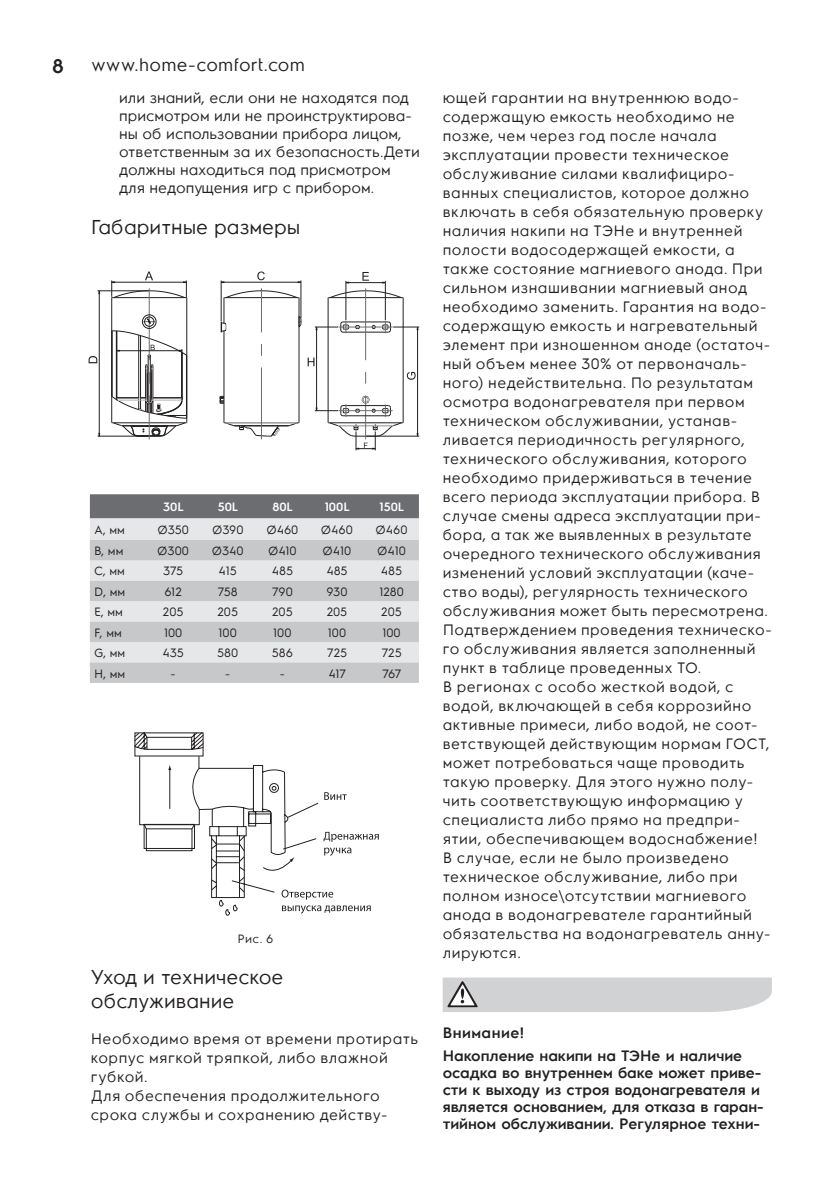
<style>
.page{position:relative;width:840px;height:1191px;background:#fff}
.page>*{position:absolute;margin:0;border:0;box-sizing:border-box;transform-origin:0 0}
.ZAG{font:20px/24px "Electrolux Sans C";color:#231f20}
.t1{font:600 20px "Electrolux Sans C";color:#231f20}
.t2{font:18px "Electrolux Sans C";letter-spacing:.015em;color:#231f20}
.Nabor{font:15px/19px "Electrolux Sans C";letter-spacing:.03em;color:#231f20}
.Nabor-2{font:15px/18px "Electrolux Sans C";color:#231f20}
.TEXT_bold_full{font:600 15px/17px "Electrolux Sans C";color:#231f20}
.TEXT_bold_full-2{font:600 15px "Electrolux Sans C";letter-spacing:.035em;color:#231f20}
.Picture_text{font:12px "Electrolux Sans C";color:#231f20}
.t3{font:600 12px "Electrolux Sans C";color:#fff}
</style>
<div class="page">
<hr style="left:97px;top:290px;width:52px;height:1px;background:#231f20">
<hr style="left:97px;top:436px;width:52px;height:1px;background:#231f20">
<hr style="left:99px;top:294px;width:1px;height:139px;background:#231f20">
<svg style="left:88px;top:356px;width:9px;height:7px"></svg>
<svg style="left:111px;top:271px;width:76px;height:168px"></svg>
<svg style="left:219px;top:271px;width:200px;height:179px"></svg>
<div style="left:90px;top:494px;width:328px;height:24px;background:#6c6d70"></div>
<div style="left:90px;top:518px;width:328px;height:22px;background:#e6e7e9"></div>
<svg style="left:90px;top:540px;width:328px;height:143px;background:#d4d5d7"></svg>
<svg style="left:134px;top:732px;width:244px;height:183px"></svg>
<svg style="left:442px;top:977px;width:329px;height:35px;background:#d0d1d3"></svg>
<h1 class="t1" style="left:52px;top:52px;width:13px">8</h1>
<p class="t2" style="left:91px;top:52px;width:215px">www.home-comfort.com</p>
<p class="Nabor-2" style="left:119px;top:88px;width:302px">или знаний, если они не находятся под присмотром или не проинструктирова&shy;ны об использовании прибора лицом, ответственным за их безопасность.Дети должны находиться под присмотром для недопущения игр с прибором.</p>
<p class="ZAG" style="left:91px;top:214px;width:211px">Габаритные размеры</p>
<p class="t3" style="left:163px;top:498px;width:22px">30L</p>
<p class="t3" style="left:218px;top:498px;width:22px">50L</p>
<p class="t3" style="left:272px;top:498px;width:22px">80L</p>
<p class="t3" style="left:324px;top:498px;width:27px">100L</p>
<p class="t3" style="left:379px;top:498px;width:26px">150L</p>
<p class="Picture_text" style="left:94px;top:521px;width:32px">А, мм</p>
<p class="Picture_text" style="left:157px;top:521px;width:33px">Ø350</p>
<p class="Picture_text" style="left:212px;top:521px;width:33px">Ø390</p>
<p class="Picture_text" style="left:266px;top:521px;width:33px">Ø460</p>
<p class="Picture_text" style="left:321px;top:521px;width:33px">Ø460</p>
<p class="Picture_text" style="left:375px;top:521px;width:33px">Ø460</p>
<p class="Picture_text" style="left:94px;top:542px;width:31px">B, мм</p>
<p class="Picture_text" style="left:157px;top:542px;width:33px">Ø300</p>
<p class="Picture_text" style="left:212px;top:542px;width:33px">Ø340</p>
<p class="Picture_text" style="left:268px;top:542px;width:30px">Ø410</p>
<p class="Picture_text" style="left:322px;top:542px;width:30px">Ø410</p>
<p class="Picture_text" style="left:377px;top:542px;width:30px">Ø410</p>
<p class="Picture_text" style="left:94px;top:563px;width:32px">C, мм</p>
<p class="Picture_text" style="left:163px;top:563px;width:22px">375</p>
<p class="Picture_text" style="left:218px;top:563px;width:20px">415</p>
<p class="Picture_text" style="left:271px;top:563px;width:23px">485</p>
<p class="Picture_text" style="left:326px;top:563px;width:23px">485</p>
<p class="Picture_text" style="left:381px;top:563px;width:23px">485</p>
<p class="Picture_text" style="left:94px;top:583px;width:33px">D, мм</p>
<p class="Picture_text" style="left:164px;top:583px;width:19px">612</p>
<p class="Picture_text" style="left:217px;top:583px;width:22px">758</p>
<p class="Picture_text" style="left:272px;top:583px;width:22px">790</p>
<p class="Picture_text" style="left:326px;top:583px;width:22px">930</p>
<p class="Picture_text" style="left:379px;top:583px;width:26px">1280</p>
<p class="Picture_text" style="left:94px;top:603px;width:30px">E, мм</p>
<p class="Picture_text" style="left:163px;top:603px;width:22px">205</p>
<p class="Picture_text" style="left:217px;top:603px;width:22px">205</p>
<p class="Picture_text" style="left:272px;top:603px;width:22px">205</p>
<p class="Picture_text" style="left:326px;top:603px;width:22px">205</p>
<p class="Picture_text" style="left:381px;top:603px;width:22px">205</p>
<p class="Picture_text" style="left:94px;top:624px;width:29px">F, мм</p>
<p class="Picture_text" style="left:164px;top:624px;width:20px">100</p>
<p class="Picture_text" style="left:218px;top:624px;width:20px">100</p>
<p class="Picture_text" style="left:273px;top:624px;width:20px">100</p>
<p class="Picture_text" style="left:328px;top:624px;width:20px">100</p>
<p class="Picture_text" style="left:382px;top:624px;width:20px">100</p>
<p class="Picture_text" style="left:94px;top:644px;width:33px">G, мм</p>
<p class="Picture_text" style="left:162px;top:644px;width:23px">435</p>
<p class="Picture_text" style="left:217px;top:644px;width:23px">580</p>
<p class="Picture_text" style="left:272px;top:644px;width:23px">586</p>
<p class="Picture_text" style="left:326px;top:644px;width:22px">725</p>
<p class="Picture_text" style="left:381px;top:644px;width:22px">725</p>
<p class="Picture_text" style="left:94px;top:665px;width:33px">H, мм</p>
<p class="Picture_text" style="left:170px;top:665px;width:7px">-</p>
<p class="Picture_text" style="left:225px;top:665px;width:7px">-</p>
<p class="Picture_text" style="left:280px;top:665px;width:7px">-</p>
<p class="Picture_text" style="left:328px;top:665px;width:19px">417</p>
<p class="Picture_text" style="left:382px;top:665px;width:21px">767</p>
<p class="Picture_text" style="left:237px;top:930px;width:37px">Рис. 6</p>
<p class="ZAG" style="left:91px;top:963px;width:194px">Уход и техническое обслуживание</p>
<p class="Nabor" style="left:91px;top:1028px;width:329px">Необходимо время от времени протирать корпус мягкой тряпкой, либо влажной губкой.</p>
<p class="Nabor" style="left:91px;top:1085px;width:298px">Для обеспечения продолжительного срока службы и сохранению действу-</p>
<p class="Nabor" style="left:442px;top:87px;width:330px">ющей гарантии на внутреннюю водо&shy;содержащую емкость необходимо не позже, чем через год после начала эксплуатации провести техническое обслуживание силами квалифициро&shy;ванных специалистов, которое должно включать в себя обязательную проверку наличия накипи на ТЭНе и внутренней полости водосодержащей емкости, а также состояние магниевого анода. При сильном изнашивании магниевый анод необходимо заменить. Гарантия на водо&shy;содержащую емкость и нагревательный элемент при изношенном аноде (остаточ&shy;ный объем менее 30% от первоначаль&shy;ного) недействительна. По результатам осмотра водонагревателя при первом техническом обслуживании, устанав&shy;ливается периодичность регулярного, технического обслуживания, которого необходимо придерживаться в течение всего периода эксплуатации прибора. В случае смены адреса эксплуатации при&shy;бора, а так же выявленных в результате очередного технического обслуживания изменений условий эксплуатации (каче&shy;ство воды), регулярность технического обслуживания может быть пересмотрена.<br>Подтверждением проведения техническо&shy;го обслуживания является заполненный пункт в таблице проведенных ТО.</p>
<p class="Nabor" style="left:442px;top:676px;width:329px">В регионах с особо жесткой водой, с водой, включающей в себя коррозийно активные примеси, либо водой, не соот&shy;ветствующей действующим нормам ГОСТ, может потребоваться чаще проводить такую проверку. Для этого нужно полу&shy;чить соответствующую информацию у специалиста либо прямо на предпри&shy;ятии, обеспечивающем водоснабжение!<br>В случае, если не было произведено техническое обслуживание, либо при полном износе\отсутствии магниевого анода в водонагревателе гарантийный обязательства на водонагреватель анну&shy;лируются.</p>
<p class="TEXT_bold_full-2" style="left:442px;top:1022px;width:83px">Внимание!</p>
<p class="TEXT_bold_full" style="left:442px;top:1046px;width:322px">Накопление накипи на ТЭНе и наличие осадка во внутреннем баке может приве&shy;сти к выходу из строя водонагревателя и является основанием, для отказа в гаран&shy;тийном обслуживании. Регулярное техни-</p>
</div>
